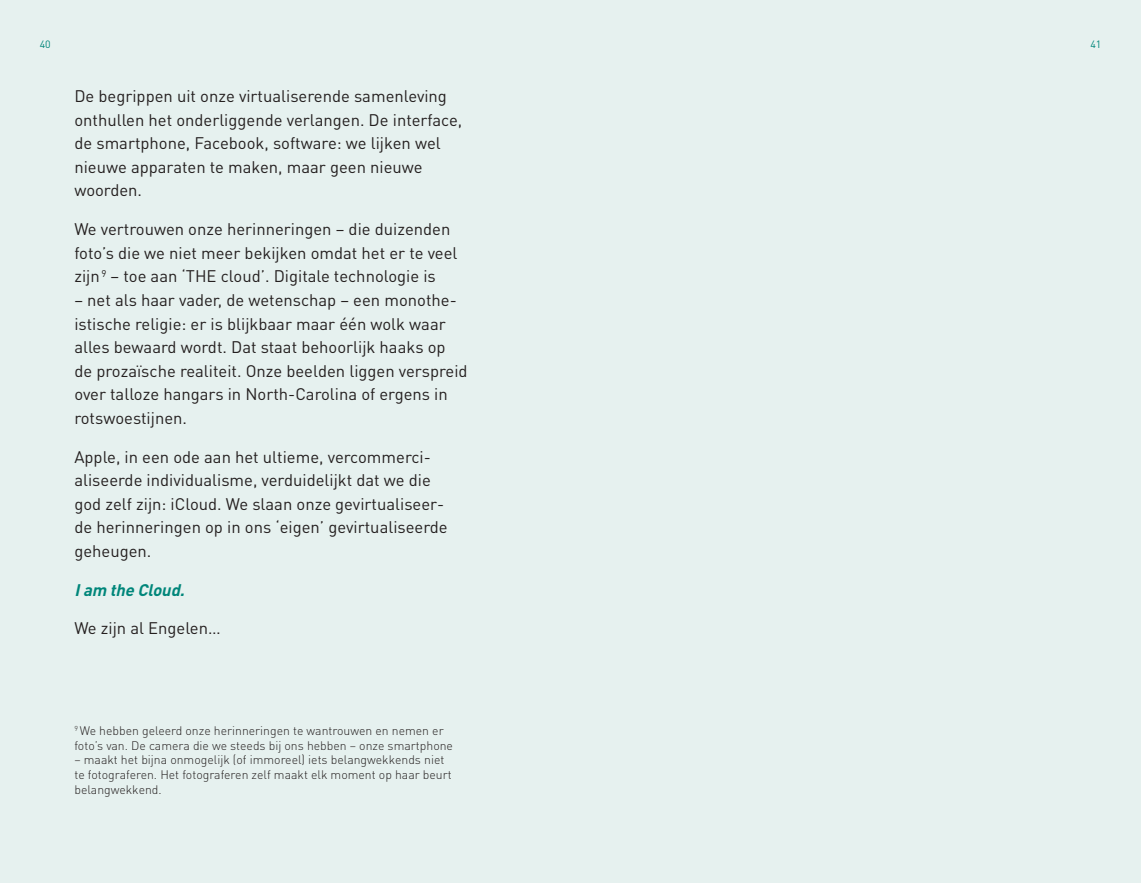
<style>
.page{position:relative;width:1141px;height:883px;background:#e6f1ef}
.page>*{position:absolute;margin:0;border:0;box-sizing:border-box;transform-origin:0 0}
.t1{font:16.62px/23.6px "DIN Pro";color:#241f1f}
.t2{font:italic 700 16.62px "DIN Pro";color:#00867a}
.t3{font:300 12.25px/14.7px "DIN Pro";color:#241f1f}
.t4{font:10.5px "DIN Pro";color:#00867a}
</style>
<div class="page">
<p class="t4" style="left:40px;top:37px;width:12px">40</p>
<p class="t4" style="left:1090px;top:37px;width:12px">41</p>
<p class="t1" style="left:74px;top:83px;width:389px">De begrippen uit onze virtualiserende samenleving onthullen het onderliggende verlangen. De interface, de smartphone, Facebook, software: we lijken wel nieuwe apparaten te maken, maar geen nieuwe woorden.</p>
<p class="t1" style="left:74px;top:216px;width:385px">We vertrouwen onze herinneringen – die duizenden foto’s die we niet meer bekijken omdat het er te veel zijn <sup>9</sup> – toe aan ‘THE cloud’. Digitale technologie is</p>
<p class="t1" style="left:74px;top:287px;width:395px">– net als haar vader, de wetenschap – een monothe&shy;ïstische religie: er is blijkbaar maar één wolk waar alles bewaard wordt. Dat staat behoorlijk haaks op de prozaïsche realiteit. Onze beelden liggen verspreid over talloze hangars in North-Carolina of ergens in rotswoestijnen.</p>
<p class="t1" style="left:74px;top:444px;width:375px">Apple, in een ode aan het ultieme, vercommerci&shy;aliseerde individualisme, verduidelijkt dat we die god zelf zijn: iCloud. We slaan onze gevirtualiseer&shy;de herinneringen op in ons ‘eigen’ gevirtualiseerde geheugen.</p>
<p class="t2" style="left:74px;top:578px;width:116px">Iam the Cloud.</p>
<p class="t1" style="left:74px;top:616px;width:148px">We zijn al Engelen…</p>
<p class="t3" style="left:74px;top:723px;width:380px"><sup>9</sup> We hebben geleerd onze herinneringen te wantrouwen en nemen er foto’s van. De camera die we steeds bij ons hebben – onze smartphone</p>
<p class="t3" style="left:74px;top:752px;width:379px">– maakt het bijna onmogelijk (of immoreel) iets belangwekkends niet te fotograferen. Het fotograferen zelf maakt elk moment op haar beurt belangwekkend.</p>
</div>
